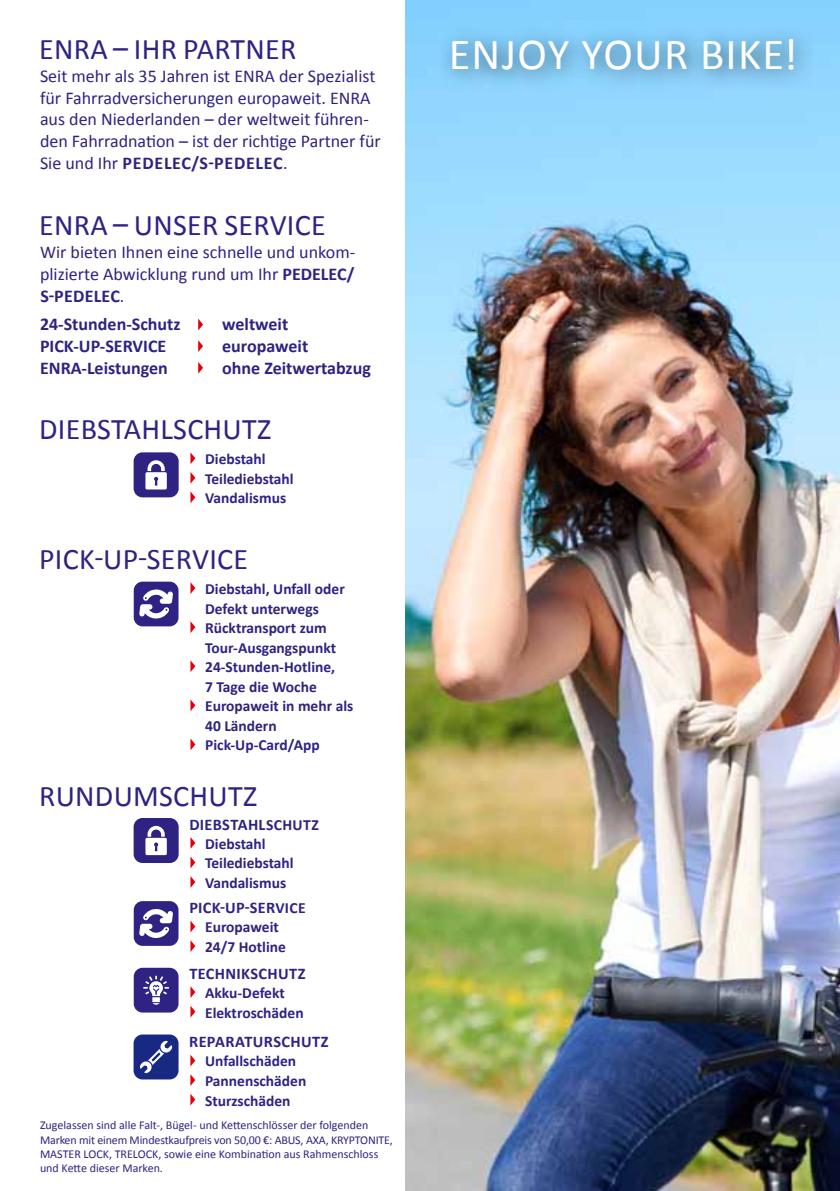
<style>
.page{position:relative;width:840px;height:1191px;background:#fff}
.page>*{position:absolute;margin:0;border:0;box-sizing:border-box;transform-origin:0 0}
.t1{font:44.6px "Calibri";letter-spacing:.025em;color:#fff}
.t2{font:30px "Calibri";letter-spacing:.01em;color:#2e2382}
.t3{font:18px/21.6px "Calibri";color:#2e2382}
.t4{font:700 18px "Calibri";color:#2e2382}
.t5{font:700 16.2px "Calibri";letter-spacing:.02em;color:#2e2382}
.t6{font:700 15.6px "Calibri";color:#2e2382}
.t7{font:700 15.4px/19.6px "Calibri";color:#2e2382}
.t8{font:12px/14.4px "Calibri";color:#2e2382}
.s1{font-weight:700}
.s2{font-size:15.6px}
</style>
<div class="page">
<img style="left:405px;top:0;width:434px;height:1191px">
<svg style="left:190px;top:452px;width:5px;height:12px"></svg>
<svg style="left:190px;top:472px;width:5px;height:12px"></svg>
<svg style="left:190px;top:491px;width:5px;height:12px"></svg>
<svg style="left:133px;top:452px;width:45px;height:45px"></svg>
<svg style="left:198px;top:319px;width:5px;height:11px"></svg>
<svg style="left:198px;top:340px;width:5px;height:12px"></svg>
<svg style="left:198px;top:362px;width:5px;height:12px"></svg>
<svg style="left:190px;top:837px;width:5px;height:12px"></svg>
<svg style="left:190px;top:856px;width:5px;height:12px"></svg>
<svg style="left:190px;top:876px;width:5px;height:12px"></svg>
<svg style="left:133px;top:818px;width:45px;height:45px"></svg>
<svg style="left:190px;top:920px;width:5px;height:12px"></svg>
<svg style="left:190px;top:940px;width:5px;height:12px"></svg>
<svg style="left:134px;top:901px;width:44px;height:45px"></svg>
<svg style="left:190px;top:1054px;width:5px;height:12px"></svg>
<svg style="left:190px;top:1074px;width:5px;height:12px"></svg>
<svg style="left:190px;top:1094px;width:5px;height:11px"></svg>
<div style="left:133px;top:1034px;width:45px;height:45px;background:#172982;border-radius:9px"></div>
<svg style="left:140px;top:1040px;width:33px;height:34px"></svg>
<svg style="left:190px;top:986px;width:5px;height:12px"></svg>
<svg style="left:190px;top:1006px;width:5px;height:11px"></svg>
<svg style="left:134px;top:967px;width:44px;height:45px;background:#4f4696"></svg>
<div style="left:437px;top:25px;width:378px;height:66px;background:#000;opacity:.6"></div>
<svg style="left:134px;top:581px;width:44px;height:45px"></svg>
<svg style="left:190px;top:582px;width:5px;height:12px"></svg>
<svg style="left:190px;top:621px;width:5px;height:12px"></svg>
<svg style="left:190px;top:660px;width:5px;height:12px"></svg>
<svg style="left:190px;top:699px;width:5px;height:12px"></svg>
<svg style="left:190px;top:738px;width:5px;height:12px"></svg>
<h2 class="t2" style="left:39px;top:30px;width:223px">ENRA – ihr partner</h2>
<p class="t3" style="left:40px;top:65px;width:342px">Seit mehr als 35 Jahren ist ENRA der Spezialist für Fahrradversicherungen europaweit. ENRA aus den N iederlanden – der weltweit führen&shy;den Fahrradnation – ist der richtige Partner für Sie und Ihr <span class="s1">PEDELEC/S-Pedelec</span></p>
<p class="t3" style="left:283px;top:152px;width:6px">.</p>
<h2 class="t2" style="left:39px;top:206px;width:284px">ENRA – unser service</h2>
<p class="t3" style="left:40px;top:242px;width:316px;text-align:justify">Wir bieten I hnen eine schnelle und unkom&shy;plizierte Abwicklung rund um I hr <span class="s1">PEDELEC/ S-Pedelec</span></p>
<p class="t3" style="left:120px;top:285px;width:6px">.</p>
<p class="t4" style="left:40px;top:313px;width:142px">24-Stunden-Schutz</p>
<p class="t4" style="left:222px;top:313px;width:67px">weltweit</p>
<p class="t4" style="left:40px;top:334px;width:128px">PICK-UP-SERVICE</p>
<p class="t4" style="left:222px;top:334px;width:87px">europaweit</p>
<p class="t4" style="left:40px;top:356px;width:129px">ENRA-Leistungen</p>
<p class="t4" style="left:222px;top:356px;width:150px">ohne Zeitwertabzug</p>
<h2 class="t2" style="left:39px;top:410px;width:233px">diebstahlschutz</h2>
<p class="t7" style="left:205px;top:449px;width:90px">Diebstahl<br>Teilediebstahl<br>Vandalismus</p>
<h2 class="t2" style="left:39px;top:539px;width:210px">PICK-U P-SERVICE</h2>
<p class="t7" style="left:205px;top:579px;width:150px">Diebstahl, Unfall oder<br>Defekt unterwegs<br>Rücktransport zum<br>Tour-Ausgangspunkt<br>24-Stunden-Hotline,<br>7 Tage die Woche<br>Europaweit in mehr als<br>40 Ländern<br>Pick-Up-Card/App</p>
<h2 class="t2" style="left:39px;top:777px;width:219px">run dumschutz</h2>
<p class="t5" style="left:189px;top:814px;width:10px">diebstahl</p>
<p class="t6" style="left:266px;top:814px;width:10px">schutz</p>
<p class="t7" style="left:205px;top:834px;width:90px">Diebstahl<br>Teilediebstahl<br>Vandalismus</p>
<p class="t5" style="left:189px;top:897px;width:9px">pick</p>
<p class="t5" style="left:220px;top:897px;width:64px">-up-ser<span class="s2">vice</span></p>
<p class="t7" style="left:205px;top:917px;width:82px">Europaweit<br>24/7 Hotline</p>
<p class="t5" style="left:189px;top:963px;width:118px">TECHNIKSCHUTZ</p>
<p class="t7" style="left:205px;top:983px;width:100px">Akku-Defekt<br>Elektroschäden</p>
<p class="t5" style="left:189px;top:1031px;width:141px">REPARATURSCHUTZ</p>
<p class="t7" style="left:205px;top:1051px;width:103px">Unfallschäden<br>Pannenschäden<br>Sturzschäden</p>
<p class="t8" style="left:40px;top:1118px;width:354px">Zugelassen sind alle Falt-, Bügel- und Kettenschlösser der folgenden Marken mit einem M indestkaufpreis von 50,00 €: ABUS, AXA, KRYPTONITE, MASTER LOCK, TRELOCK, sowie eine Kombination aus Rahmenschloss und Kette dieser Marken.</p>
<h1 class="t1" style="left:448px;top:26px;width:350px">enjoy your bike!</h1>
</div>
